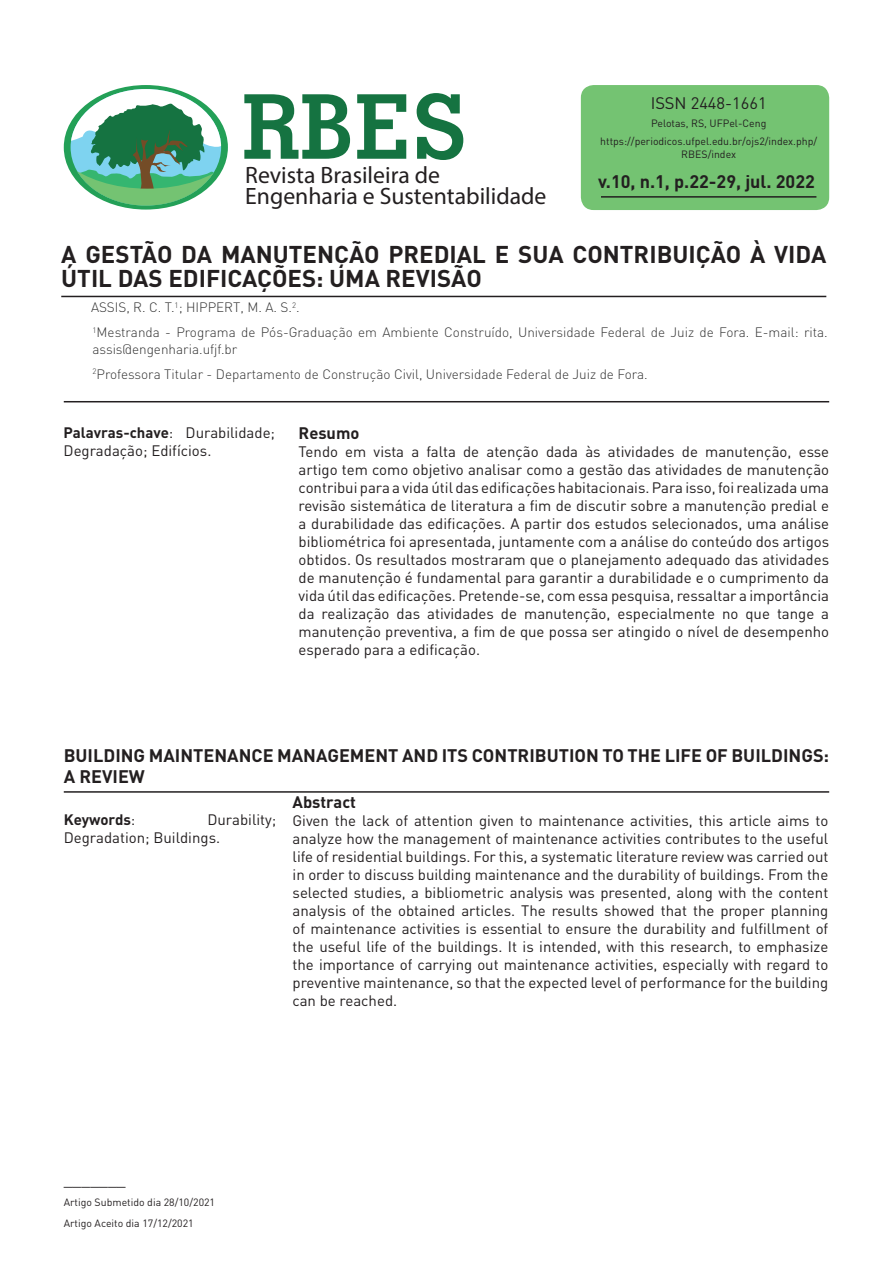
<style>
.page{position:relative;width:893px;height:1263px;background:#fff}
.page>*{position:absolute;margin:0;border:0;box-sizing:border-box;transform-origin:0 0}
.t1{font:700 89.55px "Geometric Slab 703 BT";color:#157341}
._1{font:700 24px/24px "DIN";color:#231f20}
.t2{font:23.7px/21.6px "Myriad Pro";color:#231f20}
._8{font:700 18px/21px "DIN";color:#231f20}
.t3{font:16.5px "DIN";color:#231f20}
._5{font:700 16.5px "DIN";color:#231f20}
._6{font:700 16.5px "DIN";color:#231f20}
._5-2{font:15px/18px "DIN";color:#231f20;text-align:justify}
._5-3{font:700 15px "DIN";color:#231f20}
._3{font:300 13.5px/16.5px "DIN";color:#323232}
.t4{font:10.5px/17.7px "DIN";color:#231f20;text-align:center}
.s1{font-weight:700}
.s2{font-weight:400}
</style>
<div class="page">
<div style="left:581px;top:85px;width:248px;height:125px;background:#74c372;border-radius:13px"></div>
<div style="left:64px;top:85px;width:164px;height:125px;background:#23a057;border-radius:50%"></div>
<svg style="left:71px;top:89px;width:150px;height:117px"></svg>
<hr style="left:601px;top:196px;width:215px;height:2px;background:#231f20">
<hr style="left:61px;top:296px;width:765px;height:1px;background:#231f20">
<hr style="left:64px;top:791px;width:765px;height:2px;background:#231f20">
<hr style="left:64px;top:401px;width:765px;height:1px;background:#231f20">
<h1 class="t1" style="left:242px;top:72px;width:226px">RBES</h1>
<p class="t3" style="left:651px;top:93px;width:117px">ISSN 2448-1661</p>
<p class="t4" style="left:600px;top:114px;width:218px">Pelotas, RS, UFPel-Ceng https://periodicos.ufpel.edu.br/ojs2/index.php/</p>
<p class="t4" style="left:681px;top:145px;width:56px">RBES/index</p>
<p class="_8" style="left:598px;top:170px;width:218px">v.10, n.1, p.22-29, jul. 2022</p>
<h3 class="t2" style="left:245px;top:164px;width:303px">Revista Brasileira de<br>Engenharia e Sustentabilidade</h3>
<p class="_1" style="left:61px;top:241px;width:767px">A GESTÃO DA MANUTENÇÃO PREDIAL E SUA CONTRIBUIÇÃO À VIDA<br>ÚTIL DAS EDIFICAÇÕES: UMA REVISÃO</p>
<p class="_3" style="left:91px;top:299px;width:210px">ASSIS, R. C. T.<sup>1</sup>; HIPPERT, M. A. S.<sup>2</sup>.</p>
<p class="_3" style="left:93px;top:324px;width:737px"><sup>1</sup>Mestranda - Programa de Pós-Graduação em Ambiente Construído, Universidade Federal de Juiz de Fora. E-mail: rita. assis@engenharia.ufjf.br</p>
<p class="_3" style="left:93px;top:365px;width:557px"><sup>2</sup>Professora Titular - Departamento de Construção Civil, Universidade Federal de Juiz de Fora.</p>
<p class="_5-2" style="left:64px;top:423px;width:213px"><span class="s1">Palavras-chave</span>: Durabilidade;<br>Degradação; Edifícios.</p>
<p class="_6" style="left:299px;top:422px;width:62px">Resumo</p>
<p class="_5-2" style="left:299px;top:442px;width:532px">Tendo em vista a falta de atenção dada às atividades de manutenção, esse artigo tem como objetivo analisar como a gestão das atividades de manutenção contribui para a vida útil das edificações habitacionais. Para isso, foi realizada uma revisão sistemática de literatura a fim de discutir sobre a manutenção predial e a durabilidade das edificações. A partir dos estudos selecionados, uma análise bibliométrica foi apresentada, juntamente com a análise do conteúdo dos artigos obtidos. Os resultados mostraram que o planejamento adequado das atividades de manutenção é fundamental para garantir a durabilidade e o cumprimento da vida útil das edificações. Pretende-se, com essa pesquisa, ressaltar a importância da realização das atividades de manutenção, especialmente no que tange a manutenção preventiva, a fim de que possa ser atingido o nível de desempenho esperado para a edificação.</p>
<p class="_8" style="left:64px;top:744px;width:767px">BUILDING MAINTENANCE MANAGEMENT AND ITS CONTRIBUTION TO THE LIFE OF BUILDINGS:<br>A REVIEW</p>
<p class="_5-2" style="left:64px;top:810px;width:214px;text-indent:144px">Durability;<br>Degradation; Buildings.</p>
<p class="_5-3" style="left:64px;top:809px;width:73px">Keywords<span class="s2">:</span></p>
<p class="_5" style="left:293px;top:791px;width:65px">Abstract</p>
<p class="_5-2" style="left:293px;top:811px;width:537px">Given the lack of attention given to maintenance activities, this article aims to analyze how the management of maintenance activities contributes to the useful life of residential buildings. For this, a systematic literature review was carried out in order to discuss building maintenance and the durability of buildings. From the selected studies, a bibliometric analysis was presented, along with the content analysis of the obtained articles. The results showed that the proper planning of maintenance activities is essential to ensure the durability and fulfillment of the useful life of the buildings. It is intended, with this research, to emphasize the importance of carrying out maintenance activities, especially with regard to preventive maintenance, so that the expected level of performance for the building can be reached.</p>
<p class="t3" style="left:64px;top:1169px;width:64px">_______</p>
<p class="t4" style="left:64px;top:1191px;width:153px;line-height:21px;text-align:left">Artigo Submetido dia 28/10/2021<br>Artigo Aceito dia 17/12/2021</p>
</div>
